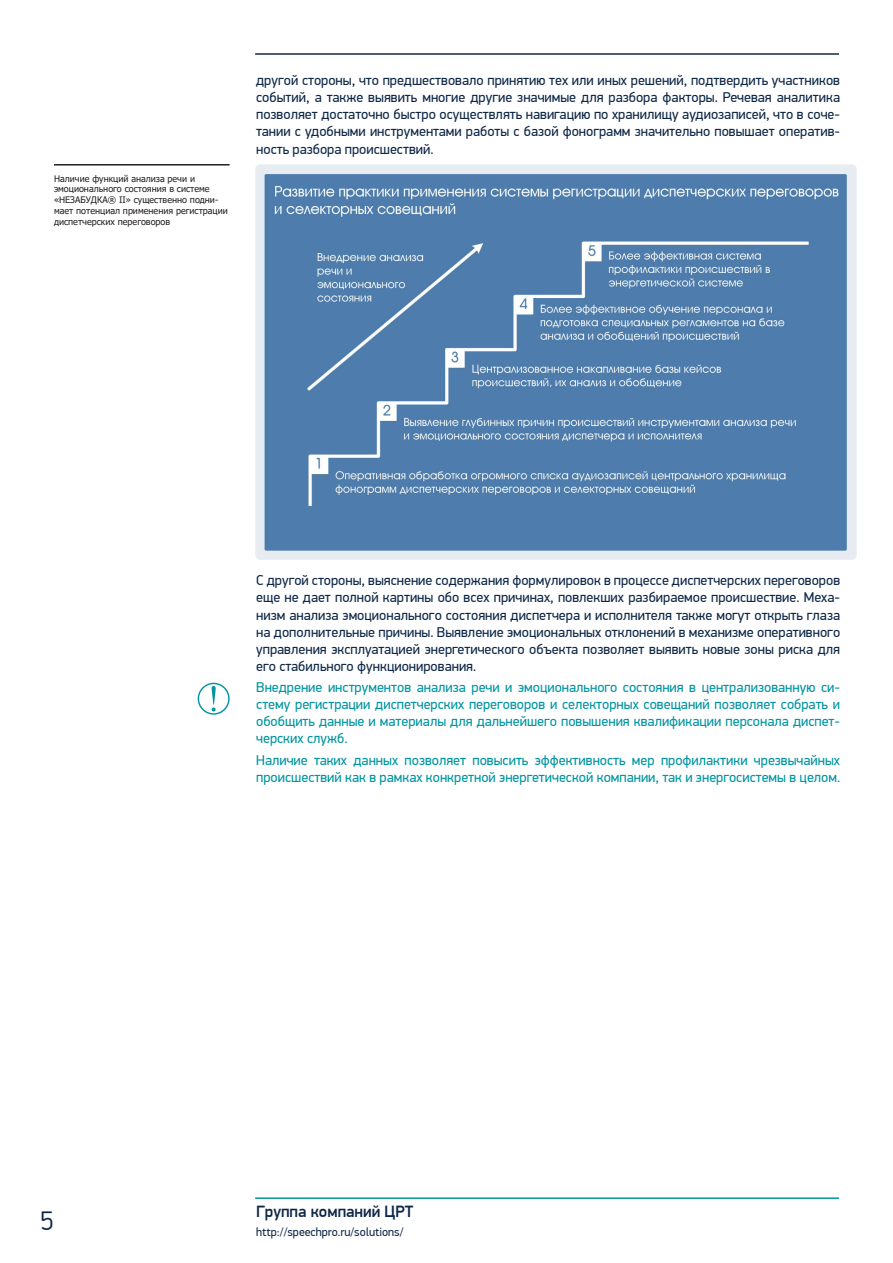
<style>
.page{position:relative;width:893px;height:1263px;background:#fff}
.page>*{position:absolute;margin:0;border:0;box-sizing:border-box;transform-origin:0 0}
.t1{font:300 27px "PF Din Display Pro";color:#0e2746}
.t2{font:500 16.5px "PF Din Display Pro";color:#0e2746}
.t3{font:14.25px/17.1px "PF Din Display Pro";color:#0e2746;text-align:justify}
.t4{font:14.25px/17.1px "PF Din Display Pro";color:#0095a1;text-align:justify}
.t5{font:12px "PF Din Display Pro";color:#0e2746}
.t6{font:9px/10.8px "Tahoma";color:#231f20}
</style>
<div class="page">
<hr style="left:255px;top:53px;width:584px;height:2px;background:#0e2746">
<hr style="left:255px;top:1197px;width:584px;height:2px;background:#0095a1">
<hr style="left:54px;top:164px;width:176px;height:2px;background:#231f20">
<img style="left:255px;top:164px;width:601px;height:395px">
<svg style="left:198px;top:683px;width:32px;height:32px"></svg>
<div style="left:199px;top:684px;width:29px;height:29px;background:#fff;border-radius:50%"></div>
<svg style="left:212px;top:686px;width:4px;height:25px"></svg>
<p class="t6" style="left:54px;top:173px;width:175px">Наличие функций анализа речи и эмоционального состояния в системе «НЕЗАБУДКА® II» существенно подни&shy;мает потенциал применения регистрации диспетчерских переговоров</p>
<p class="t3" style="left:256px;top:72px;width:585px">другой стороны, что предшествовало принятию тех или иных решений, подтвердить участников событий, а также выявить многие другие значимые для разбора факторы. Речевая аналитика позволяет достаточно быстро осуществлять навигацию по хранилищу аудиозаписей, что в соче&shy;тании с удобными инструментами работы с базой фонограмм значительно повышает оператив&shy;ность разбора происшествий.</p>
<p class="t3" style="left:256px;top:572px;width:585px">С другой стороны, выяснение содержания формулировок в процессе диспетчерских переговоров еще не дает полной картины обо всех причинах, повлекших разбираемое происшествие. Меха&shy;низм анализа эмоционального состояния диспетчера и исполнителя также могут открыть глаза на дополнительные причины. Выявление эмоциональных отклонений в механизме оперативного управления эксплуатацией энергетического объекта позволяет выявить новые зоны риска для его стабильного функционирования.</p>
<p class="t4" style="left:256px;top:679px;width:585px">Внедрение инструментов анализа речи и эмоционального состояния в централизованную си&shy;стему регистрации диспетчерских переговоров и селекторных совещаний позволяет собрать и обобщить данные и материалы для дальнейшего повышения квалификации персонала диспет&shy;черских служб.</p>
<p class="t4" style="left:256px;top:752px;width:585px">Наличие таких данных позволяет повысить эффективность мер профилактики чрезвычайных происшествий как в рамках конкретной энергетической компании, так и энергосистемы в целом.</p>
<h1 class="t1" style="left:41px;top:1206px;width:15px">5</h1>
<p class="t2" style="left:256px;top:1202px;width:159px">Группа компаний ЦРТ</p>
<p class="t5" style="left:256px;top:1225px;width:149px">http://speechpro.ru/solutions/</p>
</div>
